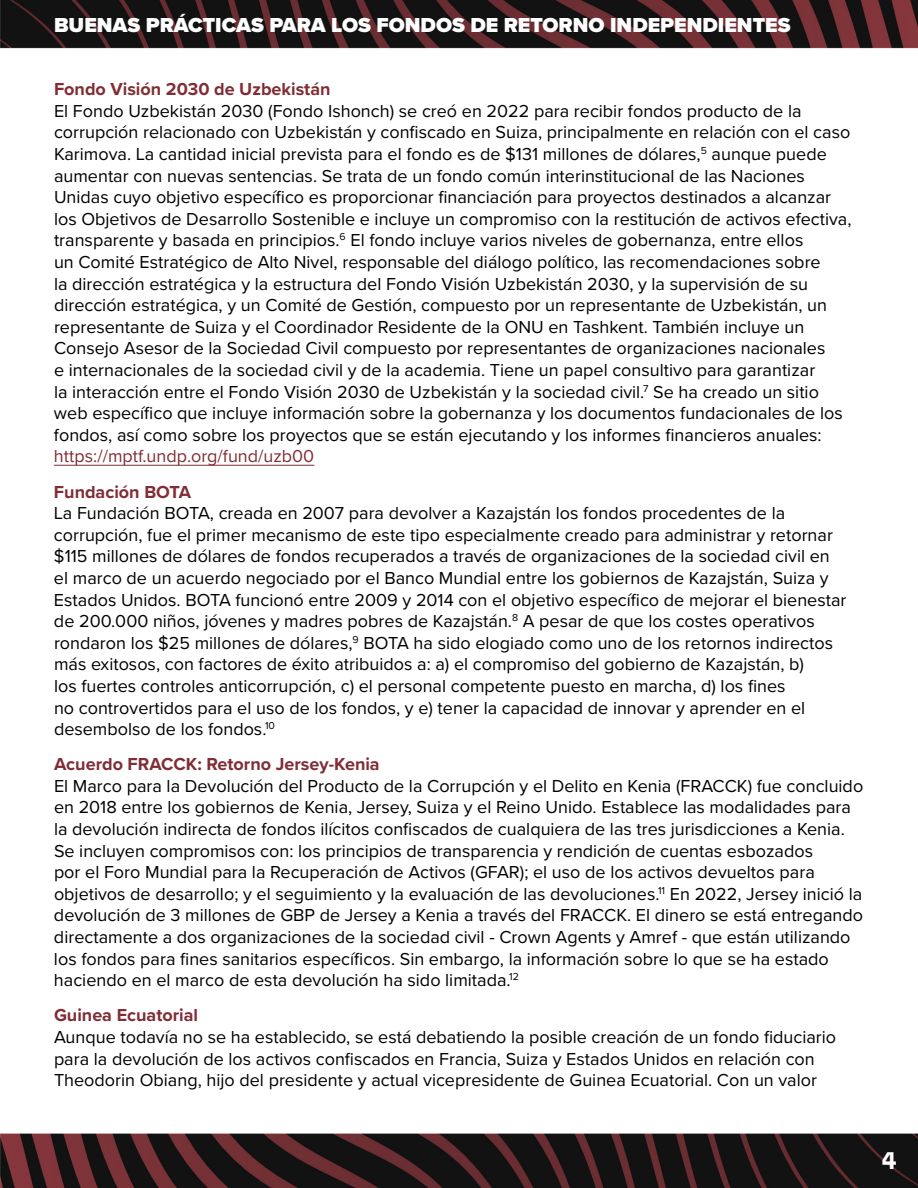
<style>
.page{position:relative;width:918px;height:1188px;background:#fff}
.page>*{position:absolute;margin:0;border:0;box-sizing:border-box;transform-origin:0 0}
.t1{font:900 21px "Proxima Nova";color:#fff}
.t2{font:semi-expanded 21px "Martian Mono";color:#fff}
.t3{font:18px/21.6px "Proxima Nova";color:#000}
.t4{font:700 18px "Proxima Nova";color:#802d36}
.t5{font:18px "Proxima Nova";color:#802d36}
</style>
<div class="page">
<img style="left:0;top:0;width:918px;height:1188px">
<hr style="left:54px;top:465px;width:260px;height:1px;background:#802d36">
<p class="t1" style="left:54px;top:9px;width:738px">BUENAS PRÁCTICAS PARA LOS FONDOS DE RETORNO INDEPENDIENTES</p>
<p class="t4" style="left:54px;top:76px;width:278px">Fondo Visión 2030 de Uzbekistán</p>
<p class="t3" style="left:54px;top:99px;width:799px">El Fondo Uzbekistán 2030 (Fondo Ishonch) se creó en 2022 para recibir fondos producto de la corrupción relacionado con Uzbekistán y confiscado en Suiza, principalmente en relación con el caso Karimova. La cantidad inicial prevista para el fondo es de $131 millones de dólares,<sup>5</sup> aunque puede aumentar con nuevas sentencias. Se trata de un fondo común interinstitucional de las Naciones Unidas cuyo objetivo específico es proporcionar financiación para proyectos destinados a alcanzar los Objetivos de Desarrollo Sostenible e incluye un compromiso con la restitución de activos efectiva, transparente y basada en principios.<sup>6</sup> El fondo incluye varios niveles de gobernanza, entre ellos<br>un Comité Estratégico de Alto Nivel, responsable del diálogo político, las recomendaciones sobre<br>la dirección estratégica y la estructura del Fondo Visión Uzbekistán 2030, y la supervisión de su dirección estratégica, y un Comité de Gestión, compuesto por un representante de Uzbekistán, un representante de Suiza y el Coordinador Residente de la ONU en Tashkent. También incluye un Consejo Asesor de la Sociedad Civil compuesto por representantes de organizaciones nacionales<br>e internacionales de la sociedad civil y de la academia. Tiene un papel consultivo para garantizar<br>la interacción entre el Fondo Visión 2030 de Uzbekistán y la sociedad civil.<sup>7</sup> Se ha creado un sitio web específico que incluye información sobre la gobernanza y los documentos fundacionales de los fondos, así como sobre los proyectos que se están ejecutando y los informes financieros anuales:</p>
<p class="t5" style="left:54px;top:443px;width:262px">https://mptf.undp.org/fund/uzb00</p>
<p class="t4" style="left:54px;top:478px;width:139px">Fundación BOTA</p>
<p class="t3" style="left:54px;top:502px;width:794px">La Fundación BOTA, creada en 2007 para devolver a Kazajstán los fondos procedentes de la corrupción, fue el primer mecanismo de este tipo especialmente creado para administrar y retornar $115 millones de dólares de fondos recuperados a través de organizaciones de la sociedad civil en el marco de un acuerdo negociado por el Banco Mundial entre los gobiernos de Kazajstán, Suiza y Estados Unidos. BOTA funcionó entre 2009 y 2014 con el objetivo específico de mejorar el bienestar de 200.000 niños, jóvenes y madres pobres de Kazajstán.<sup>8</sup> A pesar de que los costes operativos rondaron los $25 millones de dólares,<sup>9</sup> BOTA ha sido elogiado como uno de los retornos indirectos más exitosos, con factores de éxito atribuidos a: a) el compromiso del gobierno de Kazajstán, b)<br>los fuertes controles anticorrupción, c) el personal competente puesto en marcha, d) los fines<br>no controvertidos para el uso de los fondos, y e) tener la capacidad de innovar y aprender en el desembolso de los fondos.<sup>10</sup></p>
<p class="t4" style="left:54px;top:751px;width:327px">Acuerdo FRACCK: Retorno Jersey-Kenia</p>
<p class="t3" style="left:54px;top:774px;width:811px">El Marco para la Devolución del Producto de la Corrupción y el Delito en Kenia (FRACCK) fue concluido en 2018 entre los gobiernos de Kenia, Jersey, Suiza y el Reino Unido. Establece las modalidades para la devolución indirecta de fondos ilícitos confiscados de cualquiera de las tres jurisdicciones a Kenia.<br>Se incluyen compromisos con: los principios de transparencia y rendición de cuentas esbozados<br>por el Foro Mundial para la Recuperación de Activos (GFAR); el uso de los activos devueltos para objetivos de desarrollo; y el seguimiento y la evaluación de las devoluciones.<sup>11</sup> En 2022, Jersey inició la devolución de 3 millones de GBP de Jersey a Kenia a través del FRACCK. El dinero se está entregando directamente a dos organizaciones de la sociedad civil - Crown Agents y Amref - que están utilizando los fondos para fines sanitarios específicos. Sin embargo, la información sobre lo que se ha estado haciendo en el marco de esta devolución ha sido limitada.<sup>12</sup></p>
<p class="t4" style="left:54px;top:1002px;width:146px">Guinea Ecuatorial</p>
<p class="t3" style="left:54px;top:1025px;width:784px">Aunque todavía no se ha establecido, se está debatiendo la posible creación de un fondo fiduciario para la devolución de los activos confiscados en Francia, Suiza y Estados Unidos en relación con<br>Theodorin Obiang, hijo del presidente y actual vicepresidente de Guinea Ecuatorial. Con un valor</p>
<p class="t2" style="left:882px;top:1147px;width:16px">4</p>
</div>
